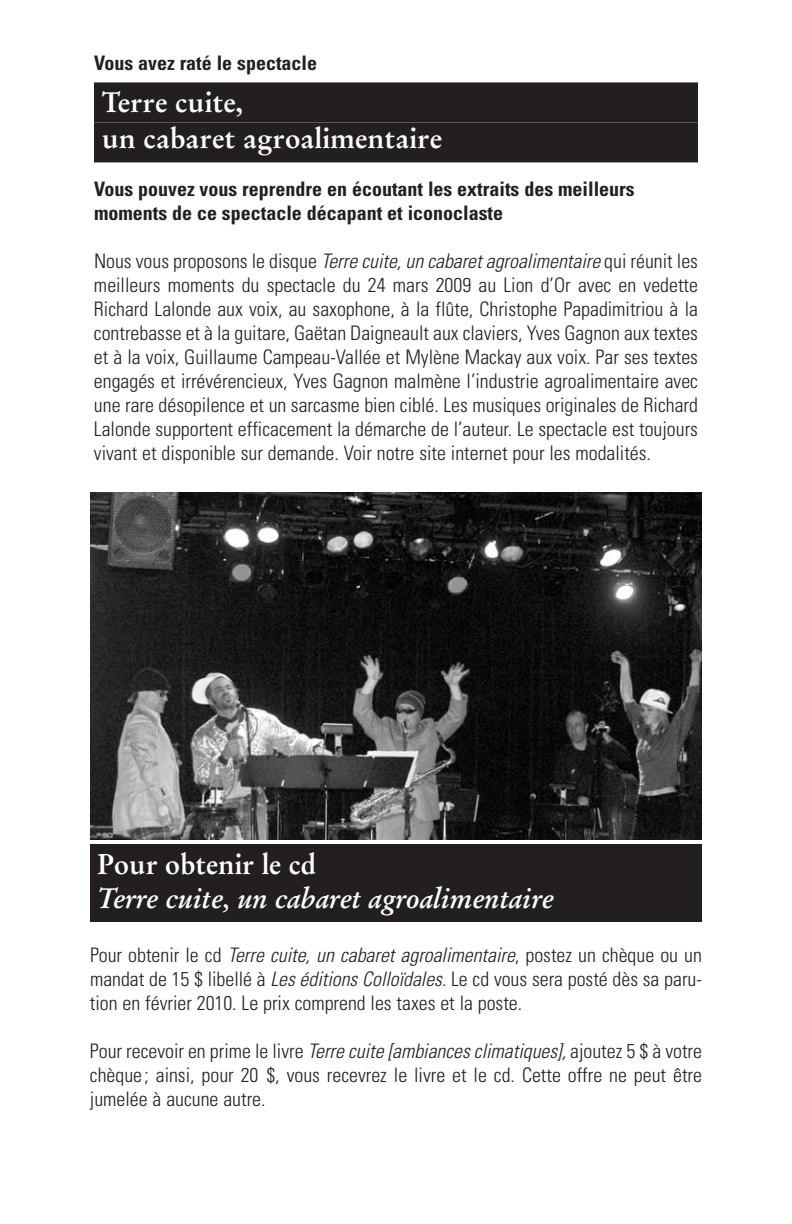
<style>
.page{position:relative;width:792px;height:1224px;background:#fff}
.page>*{position:absolute;margin:0;border:0;box-sizing:border-box;transform-origin:0 0}
.t1{font:700 28px/36px "Stempel Garamond";color:#fff}
.t2{font:italic 700 28px "Stempel Garamond";color:#fff}
.t3{font:300 condensed 20px/24px "Univers";color:#231f20;text-align:justify}
.t4{font:700 condensed 20px/24px "Univers";color:#231f20}
.s1{font-style:italic}
</style>
<div class="page">
<div style="left:90px;top:844px;width:612px;height:40px;background:#231f20"></div>
<div style="left:90px;top:878px;width:612px;height:44px;background:#231f20"></div>
<div style="left:94px;top:82px;width:604px;height:40px;background:#231f20"></div>
<div style="left:94px;top:122px;width:604px;height:40px;background:#231f20"></div>
<img style="left:90px;top:492px;width:612px;height:348px">
<p class="t4" style="left:94px;top:53px;width:225px">Vous avez raté le spectacle</p>
<h1 class="t1" style="left:102px;top:87px;width:342px">Terre cuite,<br>un cabaret agroalimentaire</h1>
<p class="t4" style="left:94px;top:179px;width:542px">Vous pouvez vous reprendre en écoutant les extraits des meilleurs moments de ce spectacle décapant et iconoclaste</p>
<p class="t3" style="left:94px;top:251px;width:606px">Nous vous proposons le disque <span class="s1">Terre cuite,un cabaretagroalimentaire</span>qui réunit les meilleurs moments du spectacle du 24 mars 2009 au Lion d’Or avec en vedette Richard Lalonde aux voix, au saxophone, à la flûte, Christophe Papadimitriou à la contrebasse et à la guitare, Gaëtan Daigneault aux claviers, Yves Gagnon aux textes et à la voix, Guillaume Campeau-Vallée et Mylène Mackay aux voix. Par ses textes engagés et irrévérencieux, Yves Gagnon malmène l’industrie agroalimentaire avec une rare désopilence et un sarcasme bien ciblé. Les musiques originales de Richard Lalonde supportent efficacement la démarche de l’auteur. Le spectacle est toujours vivant et disponible sur demande. Voir notre site internet pour les modalités.</p>
<h1 class="t1" style="left:97px;top:849px;width:220px">Pour obtenir le cd</h1>
<h1 class="t2" style="left:97px;top:886px;width:458px">Terre cuite, un cabaret agroalimentaire</h1>
<p class="t3" style="left:90px;top:945px;width:614px">P o u r o bt e n i r l e c d <span class="s1">Terre cuite, un cabaret agroalimentaire</span>, p o s t e z u n c h è q u e o u u n mandat de 15 $ libellé à <span class="s1">Les éditions Colloïdales</span>. Le cd vous sera posté dès sa paru&shy;tion en février 2010. Le prix comprend les taxes et la poste.</p>
<p class="t3" style="left:90px;top:1041px;width:614px">Pour recevoir en prime le livre <span class="s1">Terre cuite [ambiances climatiques],</span>ajoutez 5 $ à votre chèque ; ainsi, pour 20 $, vous recevrez le livre et le cd. Cette offre ne peut être jumelée à aucune autre.</p>
</div>
